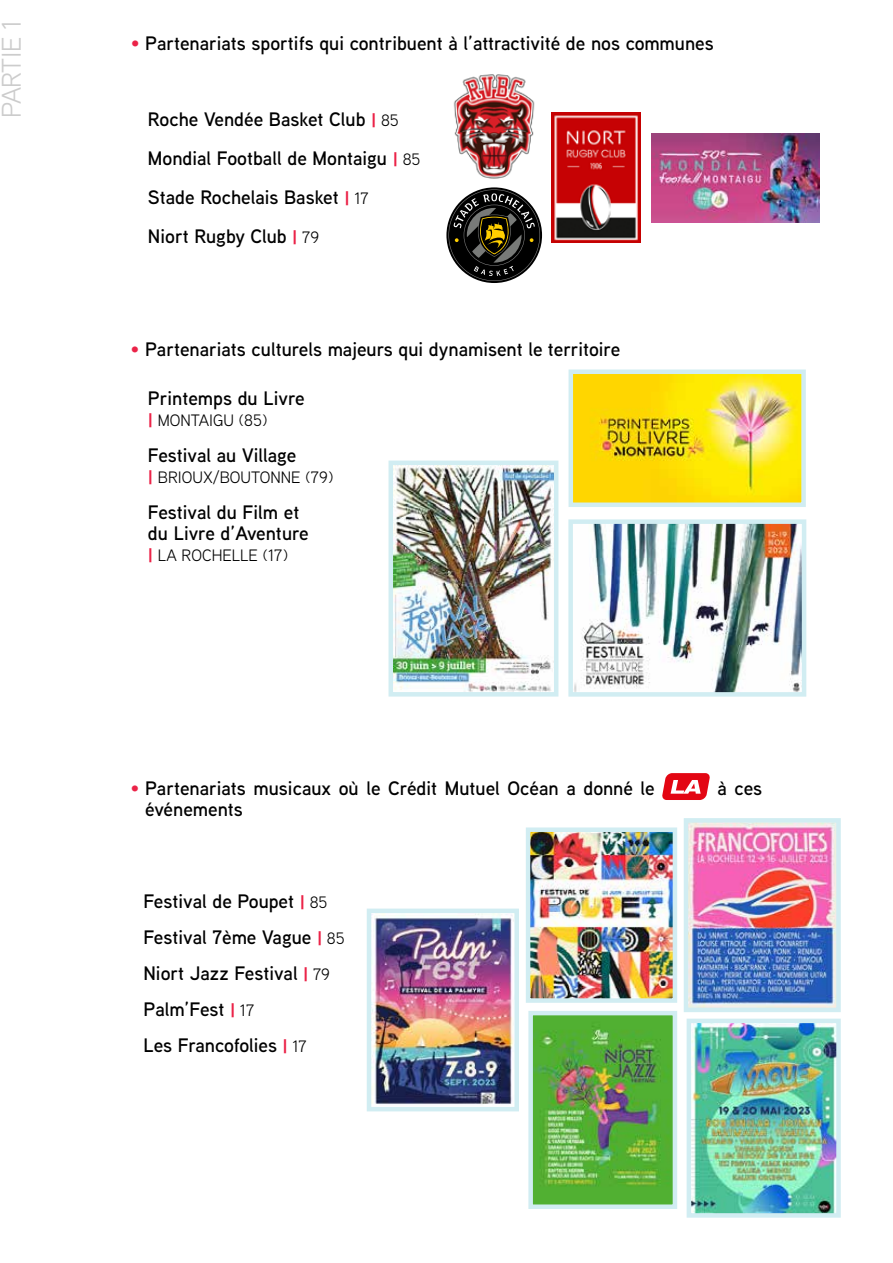
<style>
.page{position:relative;width:893px;height:1263px;background:#fff}
.page>*{position:absolute;margin:0;border:0;box-sizing:border-box;transform-origin:0 0}
.t1{font:27px "Aaux Next";letter-spacing:-.02em;color:#ccc}
.t2{font:600 19.5px/36px "Aaux Next";color:#000}
.t3{font:16.5px "Aaux Next";color:#000}
.s1{font-weight:400;color:#eb2348}
.s2{font-weight:900;font-size:16.5px;color:#eb2348}
.s3{font-weight:400;font-size:16.5px}
.s4{font-weight:900;color:#eb2348}
</style>
<div class="page">
<img style="left:453px;top:74px;width:82px;height:105px">
<svg style="left:448px;top:189px;width:92px;height:92px"></svg>
<img style="left:551px;top:113px;width:90px;height:130px">
<img style="left:652px;top:134px;width:168px;height:88px">
<img style="left:388px;top:369px;width:419px;height:328px">
<svg style="left:662px;top:773px;width:48px;height:27px"></svg>
<img style="left:366px;top:818px;width:475px;height:400px">
<h1 class="t1" style="left:-7px;top:118px;width:99px;rotate:-90deg">PARTIE 1</h1>
<p class="t2" style="left:131px;top:24px;width:584px"><span class="s1">•</span> Partenariats sportifs qui contribuent à l’attractivité de nos communes</p>
<p class="t2" style="left:148px;top:99px;width:274px;line-height:39px">Roche Vendée Basket Club <span class="s2">|</span> <span class="s3">85<br></span>Mondial Football de Montaigu <span class="s2">|</span> <span class="s3">85<br></span>Stade Rochelais Basket <span class="s2">|</span> <span class="s3">17<br></span>Niort Rugby Club <span class="s2">|</span> <span class="s3">79</span></p>
<p class="t2" style="left:131px;top:330px;width:491px"><span class="s1">•</span> Partenariats culturels majeurs qui dynamisent le territoire</p>
<p class="t2" style="left:148px;top:380px;width:158px">Printemps du Livre</p>
<p class="t3" style="left:148px;top:409px;width:121px"><span class="s4">|</span> MONTAIGU (85)</p>
<p class="t2" style="left:148px;top:437px;width:150px">Festival au Village</p>
<p class="t3" style="left:148px;top:466px;width:187px"><span class="s4">|</span> BRIOUX/BOUTONNE (79)</p>
<p class="t2" style="left:148px;top:501px;width:162px;line-height:21px">Festival du Film et du Livre d’Aventure</p>
<p class="t3" style="left:148px;top:544px;width:142px"><span class="s4">|</span> LA ROCHELLE (17)</p>
<p class="t2" style="left:131px;top:769px;width:525px"><span class="s1">•</span> Partenariats musicaux où le Crédit Mutuel Océan a donné le</p>
<p class="t2" style="left:717px;top:769px;width:46px">à ces</p>
<p class="t2" style="left:145px;top:790px;width:99px">événements</p>
<p class="t2" style="left:143px;top:882px;width:203px">Festival de Poupet <span class="s2">|</span> <span class="s3">85<br></span>Festival 7ème Vague <span class="s2">|</span> <span class="s3">85<br></span>Niort Jazz Festival <span class="s2">|</span> <span class="s3">79<br></span>Palm’Fest <span class="s2">|</span> <span class="s3">17<br></span>Les Francofolies <span class="s2">|</span> <span class="s3">17</span></p>
</div>
